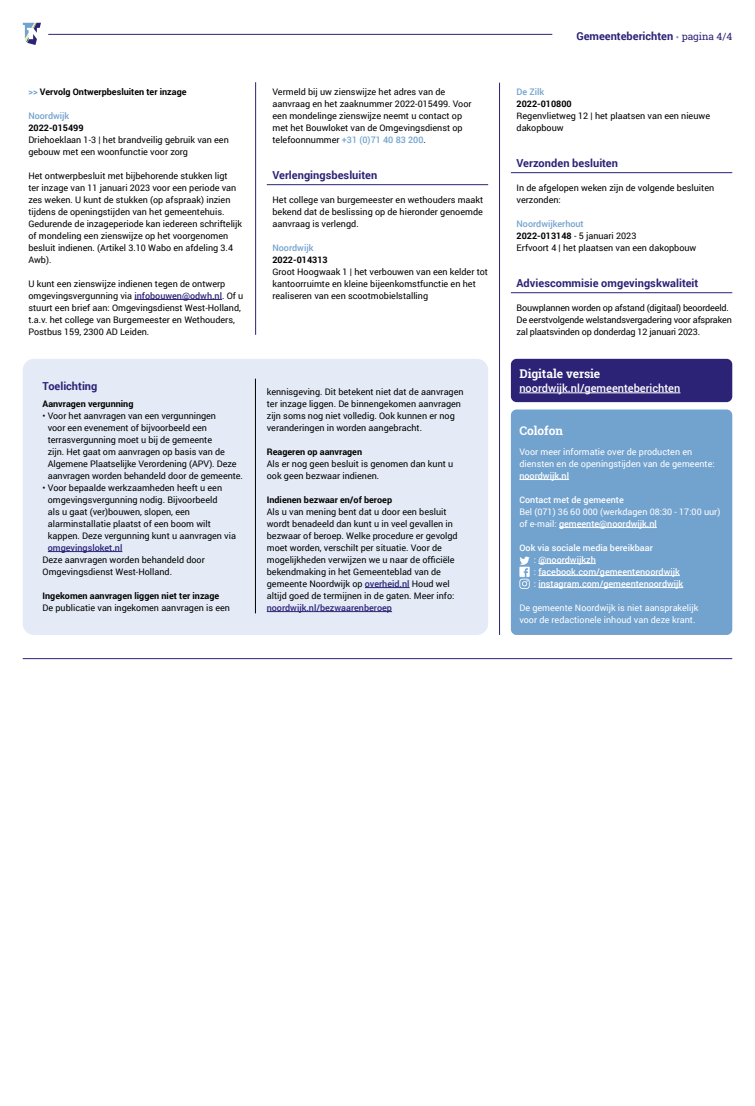
<style>
.page{position:relative;width:755px;height:1106px;background:#fff}
.page>*{position:absolute;margin:0;border:0;box-sizing:border-box;transform-origin:0 0}
._16__Kopje_Colofon{font:700 12px "Roboto Slab";letter-spacing:-.005em;color:#fff}
._10_Kopje_onderstree{font:700 11px "Roboto";letter-spacing:.005em;color:#2c2276}
.t1{font:11px "Roboto Medium 2";color:#fff}
._07_Kopje_Alinea_11p{font:700 11px "Roboto";color:#2c2276}
._03__Body_Tekst-Insp{font:9px/12px "Roboto Regular 2";color:#000}
._02_Body_Tekst-Plain{font:9px/12px "Roboto Regular 2";color:#000}
._03__Body_Tekst-Insp-2{font:9px/12px "Roboto Regular 2";letter-spacing:-.02em;color:#000}
._03__Body_Tekst-Insp-3{font:9px "Roboto Regular 2";color:#fff}
._03__Body_Tekst-Insp-4{font:9px "Roboto Medium 2";color:#fff}
._12_Tussenkopje_9pt{font:700 9px "Roboto";color:#000}
._17__Body_Tekst_Colo{font:9px/12px "Roboto Regular 2";color:#fff}
._03__Body_Tekst-Insp-5{font:700 9px "Roboto";color:#000}
._18__Kopje_Tekst_Col{font:9px "Roboto Medium 2";color:#fff}
._13_Tussenkopje_9pt{font:9px "Roboto Medium 2";color:#72a2ce}
.s1{color:#72a2ce}
.s2{font-family:"Roboto Medium 2";color:#2c2276}
.s3{font-family:"Roboto Medium 2";color:#72a2ce}
.s4{font-family:"Roboto Slab";font-weight:400;font-size:10px}
.s5{font-family:"Roboto";font-weight:700}
.s6{font-family:"Roboto"}
.s7{font-family:"Roboto Medium 2"}
.s8{font-family:"Roboto Regular 2"}
</style>
<div class="page">
<hr style="left:49px;top:34px;width:502px;height:1px;background:#2c2276">
<svg style="left:23px;top:23px;width:18px;height:22px"></svg>
<hr style="left:23px;top:658px;width:708px;height:1px;background:#2c2276">
<div style="left:510px;top:409px;width:221px;height:226px;background:#72a2ce;border-radius:6px"></div>
<hr style="left:519px;top:479px;width:49px;height:1px;background:#fff">
<hr style="left:558px;top:527px;width:98px;height:1px;background:#fff">
<hr style="left:538px;top:563px;width:57px;height:1px;background:#fff">
<hr style="left:538px;top:575px;width:141px;height:1px;background:#fff">
<hr style="left:538px;top:587px;width:145px;height:1px;background:#fff">
<svg style="left:519px;top:556px;width:10px;height:33px"></svg>
<div style="left:510px;top:359px;width:221px;height:43px;background:#2c2276;border-radius:6px"></div>
<hr style="left:519px;top:392px;width:161px;height:1px;background:#fff">
<div style="left:23px;top:359px;width:465px;height:276px;background:#e4ebf6;border-radius:11px"></div>
<hr style="left:48px;top:551px;width:74px;height:1px;background:#2c2276">
<hr style="left:364px;top:587px;width:45px;height:1px;background:#2c2276">
<hr style="left:266px;top:611px;width:126px;height:1px;background:#2c2276">
<hr style="left:255px;top:379px;width:1px;height:234px;background:#000">
<hr style="left:134px;top:299px;width:88px;height:1px;background:#2c2276">
<hr style="left:266px;top:184px;width:222px;height:1px;background:#2c2276">
<hr style="left:510px;top:172px;width:221px;height:1px;background:#2c2276">
<hr style="left:510px;top:292px;width:221px;height:1px;background:#2c2276">
<hr style="left:499px;top:83px;width:1px;height:552px;background:#2c2276">
<hr style="left:255px;top:82px;width:1px;height:253px;background:#2c2276">
<p class="_03__Body_Tekst-Insp-5" style="left:28px;top:85px;width:159px"><span class="s1">&gt;&gt;</span> Vervolg Ontwerpbesluiten ter inzage</p>
<p class="_13_Tussenkopje_9pt" style="left:28px;top:109px;width:42px">Noordwijk</p>
<p class="_03__Body_Tekst-Insp-5" style="left:28px;top:121px;width:57px">2022-015499</p>
<p class="_03__Body_Tekst-Insp" style="left:28px;top:133px;width:202px">Driehoeklaan 1-3 | het brandveilig gebruik van een gebouw met een woonfunctie voor zorg</p>
<p class="_03__Body_Tekst-Insp" style="left:28px;top:169px;width:215px">Het ontwerpbesluit met bijbehorende stukken ligt<br>ter inzage van 11 januari 2023 voor een periode van zes weken. U kunt de stukken (op afspraak) inzien tijdens de openingstijden van het gemeentehuis.<br>Gedurende de inzageperiode kan iedereen schriftelijk of mondeling een zienswijze op het voorgenomen besluit indienen. (Artikel 3.10 Wabo en afdeling 3.4<br>Awb).</p>
<p class="_03__Body_Tekst-Insp" style="left:28px;top:277px;width:216px">U kunt een zienswijze indienen tegen de ontwerp omgevingsvergunning via <span class="s2">infobouwen@odwh.nl</span>. Of u stuurt een brief aan: Omgevingsdienst West-Holland, t.a.v. het college van Burgemeester en Wethouders, Postbus 159, 2300 AD Leiden.</p>
<p class="_03__Body_Tekst-Insp" style="left:272px;top:85px;width:200px">Vermeld bij uw zienswijze het adres van de aanvraag en het zaaknummer 2022-015499. Voor een mondelinge zienswijze neemt u contact op met het Bouwloket van de Omgevingsdienst op telefoonnummer <span class="s3">+31 (0)71 40 83 200</span>.</p>
<p class="_10_Kopje_onderstree" style="left:272px;top:167px;width:106px">Verlengingsbesluiten</p>
<p class="_03__Body_Tekst-Insp" style="left:272px;top:193px;width:212px;text-align:justify">Het college van burgemeester en wethouders maakt bekend dat de beslissing op de hieronder genoemde aanvraag is verlengd.</p>
<p class="_13_Tussenkopje_9pt" style="left:272px;top:241px;width:42px">Noordwijk</p>
<p class="_03__Body_Tekst-Insp-5" style="left:272px;top:253px;width:57px">2022-014313</p>
<p class="_03__Body_Tekst-Insp" style="left:272px;top:265px;width:217px">Groot Hoogwaak 1 | het verbouwen van een kelder tot kantoorruimte en kleine bijeenkomstfunctie en het realiseren van een scootmobielstalling</p>
<p class="_10_Kopje_onderstree" style="left:576px;top:28px;width:157px">Gemeenteberichten <sub>•</sub> <span class="s4">pagina 4/4</span></p>
<p class="_13_Tussenkopje_9pt" style="left:516px;top:85px;width:29px">De Zilk</p>
<p class="_03__Body_Tekst-Insp-5" style="left:516px;top:97px;width:57px">2022-010800</p>
<p class="_03__Body_Tekst-Insp" style="left:516px;top:109px;width:195px">Regenvlietweg 12 | het plaatsen van een nieuwe dakopbouw</p>
<p class="_10_Kopje_onderstree" style="left:516px;top:155px;width:103px">Verzonden besluiten</p>
<p class="_03__Body_Tekst-Insp" style="left:516px;top:181px;width:199px">In de afgelopen weken zijn de volgende besluiten verzonden:</p>
<p class="_13_Tussenkopje_9pt" style="left:516px;top:217px;width:69px">Noordwijkerhout</p>
<p class="_03__Body_Tekst-Insp" style="left:516px;top:229px;width:121px"><span class="s5">2022-013148</span> - 5 januari 2023</p>
<p class="_03__Body_Tekst-Insp" style="left:516px;top:241px;width:181px">Erfvoort 4 | het plaatsen van een dakopbouw</p>
<p class="_10_Kopje_onderstree" style="left:516px;top:275px;width:183px">Adviescommisie omgevingskwaliteit</p>
<p class="_03__Body_Tekst-Insp-2" style="left:516px;top:301px;width:216px">Bouwplannen worden op afstand (digitaal) beoordeeld.<br>De eerstvolgende welstandsvergadering voor afspraken zal plaatsvinden op donderdag 12 januari 2023.</p>
<p class="_16__Kopje_Colofon" style="left:519px;top:365px;width:82px">Digitale versie</p>
<p class="_07_Kopje_Alinea_11p" style="left:43px;top:378px;width:56px">Toelichting</p>
<p class="t1" style="left:519px;top:380px;width:162px">noordwijk.nl/gemeenteberichten</p>
<p class="_12_Tussenkopje_9pt" style="left:43px;top:397px;width:92px">Aanvragen vergunning</p>
<p class="_02_Body_Tekst-Plain" style="left:48px;top:409px;width:196px;text-indent:-5px">• Voor het aanvragen van een vergunningen<br>voor een evenement of bijvoorbeeld een terrasvergunning moet u bij de gemeente<br>zijn. Het gaat om aanvragen op basis van de Algemene Plaatselijke Verordening (APV). Deze aanvragen worden behandeld door de gemeente.</p>
<p class="_02_Body_Tekst-Plain" style="left:48px;top:481px;width:189px;text-indent:-5px">• Voor bepaalde werkzaamheden heeft u een omgevingsvergunning nodig. Bijvoorbeeld<br>als u gaat (ver)bouwen, slopen, een alarminstallatie plaatst of een boom wilt kappen. Deze vergunning kunt u aanvragen via <span class="s2">omgevingsloket.nl</span></p>
<p class="_02_Body_Tekst-Plain" style="left:43px;top:553px;width:164px">Deze aanvragen worden behandeld door<br>Omgevingsdienst West-Holland.</p>
<p class="_12_Tussenkopje_9pt" style="left:43px;top:589px;width:178px">Ingekomen aanvragen liggen niet ter inzage</p>
<p class="_02_Body_Tekst-Plain" style="left:43px;top:601px;width:189px">De publicatie van ingekomen aanvragen is een</p>
<p class="_02_Body_Tekst-Plain" style="left:266px;top:385px;width:198px">kennisgeving. Dit betekent niet dat de aanvragen ter inzage liggen. De binnengekomen aanvragen zijn soms nog niet volledig. Ook kunnen er nog veranderingen in worden aangebracht.</p>
<p class="_12_Tussenkopje_9pt" style="left:266px;top:445px;width:97px">Reageren op aanvragen</p>
<p class="_02_Body_Tekst-Plain" style="left:266px;top:457px;width:188px">Als er nog geen besluit is genomen dan kunt u ook geen bezwaar indienen.</p>
<p class="_12_Tussenkopje_9pt" style="left:266px;top:493px;width:127px">Indienen bezwaar en/of beroep</p>
<p class="_02_Body_Tekst-Plain" style="left:266px;top:505px;width:192px">Als u van mening bent dat u door een besluit wordt benadeeld dan kunt u in veel gevallen in bezwaar of beroep. Welke procedure er gevolgd moet worden, verschilt per situatie. Voor de <span class="s6">mogelijkheden verwijzen we u naar de officiële </span>bekendmaking in het Gemeenteblad van de gemeente Noordwijk op <span class="s2">overheid.nl</span> Houd wel altijd goed de termijnen in de gaten. Meer info: <span class="s2">noordwijk.nl/bezwaarenberoep</span></p>
<p class="_16__Kopje_Colofon" style="left:519px;top:422px;width:45px">Colofon</p>
<p class="_17__Body_Tekst_Colo" style="left:519px;top:445px;width:174px">Voor meer informatie over de producten en</p>
<p class="_17__Body_Tekst_Colo" style="left:519px;top:457px;width:197px">diensten en de openingstijden van de gemeente: <span class="s7">noordwijk.nl</span></p>
<p class="_18__Kopje_Tekst_Col" style="left:519px;top:493px;width:106px">Contact met de gemeente</p>
<p class="_03__Body_Tekst-Insp-3" style="left:519px;top:505px;width:202px">Bel (071) 36 60 000 (werkdagen 08:30 - 17:00 uur)</p>
<p class="_03__Body_Tekst-Insp-4" style="left:519px;top:517px;width:139px"><span class="s8">of e-mail:</span> gemeente@noordwijk.nl</p>
<p class="_18__Kopje_Tekst_Col" style="left:519px;top:541px;width:135px">Ook via sociale media bereikbaar</p>
<p class="_03__Body_Tekst-Insp-4" style="left:533px;top:553px;width:63px"><span class="s8">:</span> @noordwijkzh</p>
<p class="_03__Body_Tekst-Insp-4" style="left:533px;top:565px;width:147px"><span class="s8">:</span> facebook.com/gemeentenoordwijk</p>
<p class="_03__Body_Tekst-Insp-4" style="left:533px;top:577px;width:151px"><span class="s8">:</span> instagram.com/gemeentenoordwijk</p>
<p class="_03__Body_Tekst-Insp-3" style="left:519px;top:601px;width:180px">De gemeente Noordwijk is niet aansprakelijk</p>
<p class="_03__Body_Tekst-Insp-3" style="left:519px;top:613px;width:177px">voor de redactionele inhoud van deze krant.</p>
</div>
